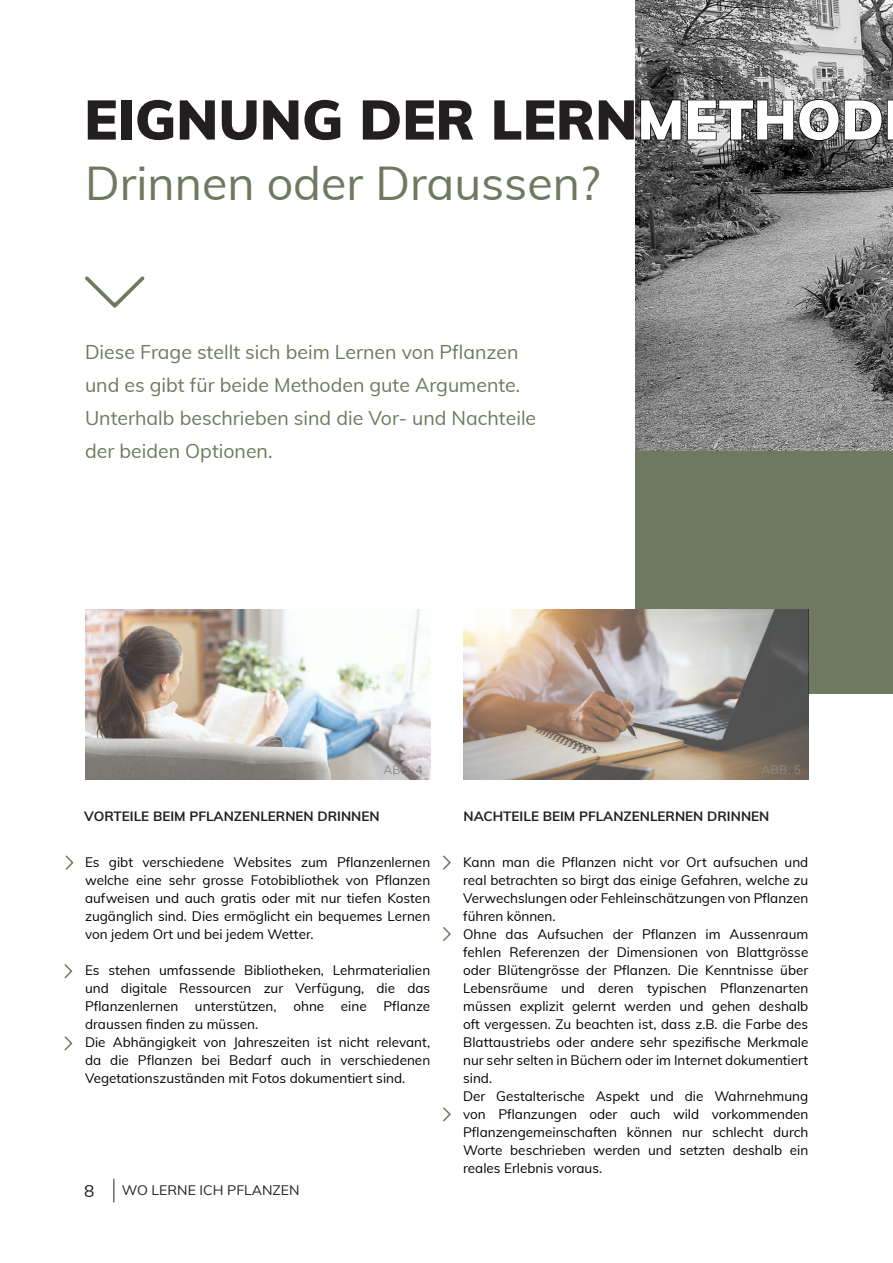
<style>
.page{position:relative;width:893px;height:1263px;background:#fff}
.page>*{position:absolute;margin:0;border:0;box-sizing:border-box;transform-origin:0 0}
._0_Überschrift_Muli{font:900 55.05px "Muli";color:#231f20}
.Title_02_Left{font:46.5px "Muli";color:#6e795f}
.Title_03_Left{font:19.5px/33px "Muli";color:#6e795f}
.t1{font:16.5px "Muli";color:#231f20;scale:1.04 1}
.Title_03_Left-2{font:13.5px/18px "Muli";color:#000;text-align:justify}
.Paragraph_Style_40{font:700 13.5px "Muli";color:#231f20}
.t2{font:13.5px "Muli";color:#231f20;scale:1.04 1}
.Paragraph_Style_10{font:12px "Muli";letter-spacing:.03em;color:#8a8a8a}
.s1{color:#000}
</style>
<div class="page">
<svg style="left:113px;top:1179px;width:1px;height:23px"></svg>
<div style="left:636px;top:451px;width:257px;height:158px;background:#6e795f"></div>
<div style="left:809px;top:607px;width:84px;height:87px;background:#6e795f"></div>
<img style="left:85px;top:609px;width:345px;height:170px">
<img style="left:463px;top:609px;width:346px;height:170px">
<img style="left:636px;top:0;width:257px;height:451px">
<svg style="left:85px;top:276px;width:60px;height:32px"></svg>
<svg style="left:443px;top:855px;width:8px;height:15px"></svg>
<svg style="left:443px;top:1107px;width:8px;height:14px"></svg>
<svg style="left:66px;top:855px;width:7px;height:15px"></svg>
<svg style="left:65px;top:964px;width:7px;height:14px"></svg>
<svg style="left:65px;top:1036px;width:7px;height:14px"></svg>
<svg style="left:443px;top:927px;width:8px;height:14px"></svg>
<p class="_0_Überschrift_Muli" style="left:84px;top:79px;width:801px">EIGNUNG DER LERN<span class="s1">METHOD</span></p>
<p class="Title_02_Left" style="left:85px;top:149px;width:517px">Drinnen oder Draussen?</p>
<p class="Title_03_Left" style="left:85px;top:335px;width:437px">Diese Frage stellt sich beim Lernen von Pflanzen und es gibt für beide Methoden gute Argumente.</p>
<p class="Title_03_Left" style="left:85px;top:401px;width:453px">Unterhalb beschrieben sind die Vor- und Nachteile der beiden Optionen.</p>
<p class="Paragraph_Style_10" style="left:383px;top:760px;width:41px">ABB. 4</p>
<p class="Paragraph_Style_10" style="left:762px;top:760px;width:41px">ABB. 5</p>
<p class="Paragraph_Style_40" style="left:84px;top:806px;width:297px">VORTEILE BEIM PFLANZENLERNEN DRINNEN</p>
<p class="Paragraph_Style_40" style="left:463px;top:806px;width:307px">NACHTEILE BEIM PFLANZENLERNEN DRINNEN</p>
<p class="Title_03_Left-2" style="left:85px;top:853px;width:347px">Es gibt verschiedene Websites zum Pflanzenlernen welche eine sehr grosse Fotobibliothek von Pflanzen aufweisen und auch gratis oder mit nur tiefen Kosten zugänglich sind. Dies ermöglicht ein bequemes Lernen von jedem Ort und bei jedem Wetter.</p>
<p class="Title_03_Left-2" style="left:85px;top:961px;width:347px">Es stehen umfassende Bibliotheken, Lehrmaterialien und digitale Ressourcen zur Verfügung, die das Pflanzenlernen unterstützen, ohne eine Pflanze draussen finden zu müssen.</p>
<p class="Title_03_Left-2" style="left:85px;top:1033px;width:347px">Die Abhängigkeit von Jahreszeiten ist nicht relevant, da die Pflanzen bei Bedarf auch in verschiedenen Vegetationszuständen mit Fotos dokumentiert sind.</p>
<p class="t1" style="left:84px;top:1179px;width:11px">8</p>
<p class="t2" style="left:122px;top:1180px;width:173px">WO LERNE ICH PFLANZEN</p>
<p class="Title_03_Left-2" style="left:463px;top:853px;width:347px">Kann man die Pflanzen nicht vor Ort aufsuchen und real betrachten so birgt das einige Gefahren, welche zu Verwechslungen oder Fehleinschätzungen von Pflanzen führen können.</p>
<p class="Title_03_Left-2" style="left:463px;top:925px;width:347px">Ohne das Aufsuchen der Pflanzen im Aussenraum fehlen Referenzen der Dimensionen von Blattgrösse oder Blütengrösse der Pflanzen. Die Kenntnisse über Lebensräume und deren typischen Pflanzenarten müssen explizit gelernt werden und gehen deshalb oft vergessen. Zu beachten ist, dass z.B. die Farbe des Blattaustriebs oder andere sehr spezifische Merkmale nur sehr selten in Büchern oder im Internet dokumentiert sind.</p>
<p class="Title_03_Left-2" style="left:463px;top:1087px;width:347px">Der Gestalterische Aspekt und die Wahrnehmung von Pflanzungen oder auch wild vorkommenden Pflanzengemeinschaften können nur schlecht durch Worte beschrieben werden und setzten deshalb ein reales Erlebnis voraus.</p>
</div>
